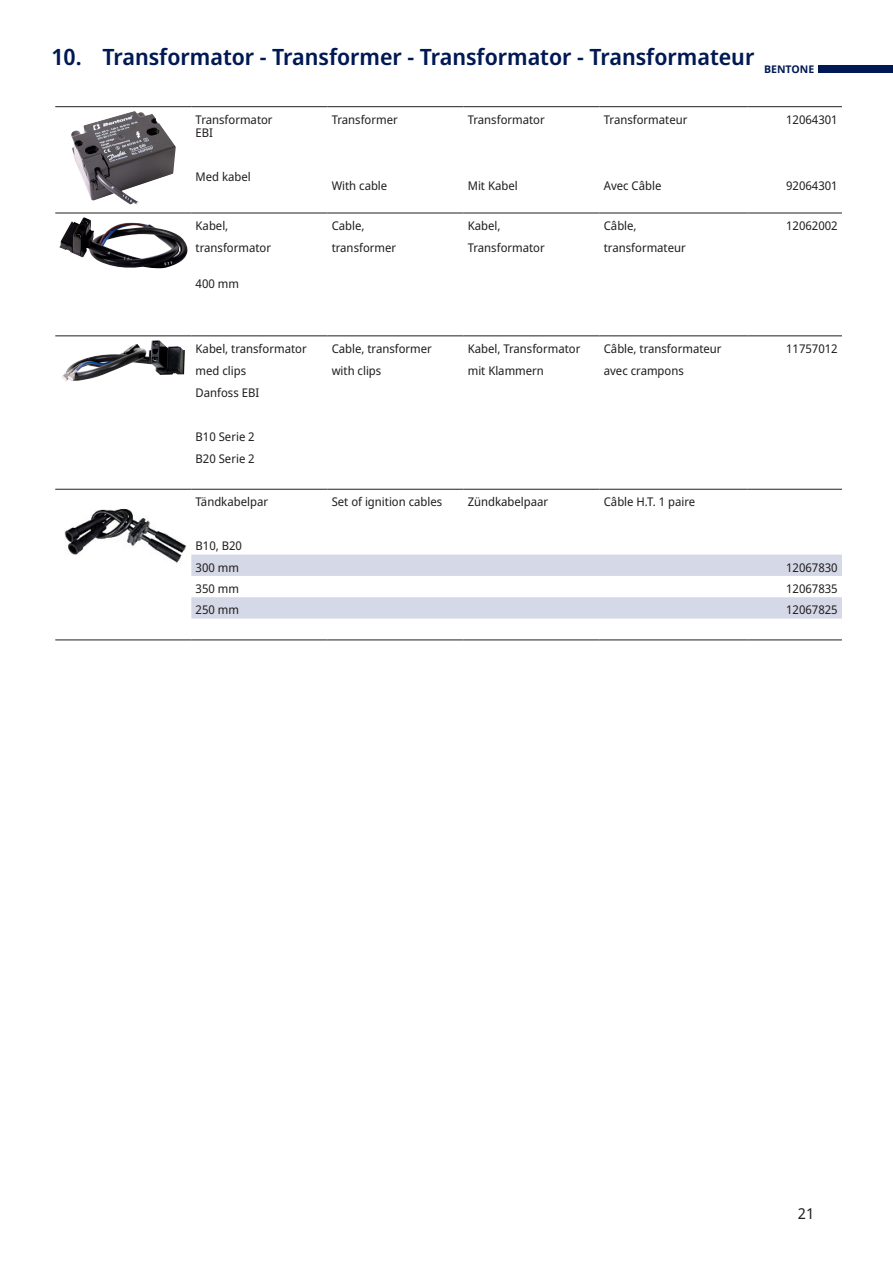
<style>
.page{position:relative;width:893px;height:1263px;background:#fff}
.page>*{position:absolute;margin:0;border:0;box-sizing:border-box;transform-origin:0 0}
.t1{font:600 22.5px "Noto Sans Display";color:#001954}
.t2{font:15px "Noto Sans";color:#231f20}
.Tabelltext{font:12px/13.5px "Noto Sans Display";color:#231f20}
.Tabelltext_höger{font:12px "Noto Sans Display";color:#231f20}
.t3{font:700 10.5px "Noto Sans";color:#001954}
</style>
<div class="page">
<div style="left:819px;top:66px;width:74px;height:7px;background:#001954"></div>
<svg style="left:191px;top:555px;width:651px;height:64px"></svg>
<hr style="left:55px;top:489px;width:136px;height:1px;background:#231f20">
<hr style="left:55px;top:639px;width:136px;height:1px;background:#231f20">
<hr style="left:55px;top:106px;width:136px;height:1px;background:#231f20">
<hr style="left:191px;top:106px;width:136px;height:1px;background:#231f20">
<hr style="left:327px;top:106px;width:136px;height:1px;background:#231f20">
<hr style="left:463px;top:106px;width:137px;height:1px;background:#231f20">
<hr style="left:600px;top:106px;width:147px;height:1px;background:#231f20">
<hr style="left:747px;top:106px;width:95px;height:1px;background:#231f20">
<hr style="left:55px;top:213px;width:136px;height:1px;background:#231f20">
<hr style="left:191px;top:213px;width:136px;height:1px;background:#231f20">
<hr style="left:327px;top:213px;width:136px;height:1px;background:#231f20">
<hr style="left:463px;top:213px;width:137px;height:1px;background:#231f20">
<hr style="left:600px;top:213px;width:147px;height:1px;background:#231f20">
<hr style="left:747px;top:213px;width:95px;height:1px;background:#231f20">
<hr style="left:55px;top:335px;width:136px;height:1px;background:#231f20">
<hr style="left:191px;top:335px;width:136px;height:1px;background:#231f20">
<hr style="left:327px;top:335px;width:136px;height:1px;background:#231f20">
<hr style="left:463px;top:335px;width:137px;height:1px;background:#231f20">
<hr style="left:600px;top:335px;width:147px;height:1px;background:#231f20">
<hr style="left:747px;top:335px;width:95px;height:1px;background:#231f20">
<hr style="left:191px;top:489px;width:136px;height:1px;background:#231f20">
<hr style="left:327px;top:489px;width:136px;height:1px;background:#231f20">
<hr style="left:463px;top:489px;width:137px;height:1px;background:#231f20">
<hr style="left:600px;top:489px;width:147px;height:1px;background:#231f20">
<hr style="left:747px;top:489px;width:95px;height:1px;background:#231f20">
<hr style="left:191px;top:639px;width:136px;height:1px;background:#231f20">
<hr style="left:327px;top:639px;width:136px;height:1px;background:#231f20">
<hr style="left:463px;top:639px;width:137px;height:1px;background:#231f20">
<hr style="left:600px;top:639px;width:147px;height:1px;background:#231f20">
<hr style="left:747px;top:639px;width:95px;height:1px;background:#231f20">
<img style="left:71px;top:111px;width:105px;height:93px">
<img style="left:59px;top:217px;width:129px;height:52px">
<img style="left:62px;top:340px;width:123px;height:41px">
<img style="left:65px;top:509px;width:122px;height:54px">
<p class="t1" style="left:51px;top:41px;width:704px">10. Transformator - Transformer - Transformator - Transformateur</p>
<p class="t3" style="left:764px;top:62px;width:52px">BENTONE</p>
<p class="Tabelltext" style="left:196px;top:113px;width:79px">Transformator<br>EBI</p>
<p class="Tabelltext" style="left:196px;top:170px;width:57px">Med kabel</p>
<p class="Tabelltext" style="left:196px;top:219px;width:34px">Kabel,</p>
<p class="Tabelltext" style="left:196px;top:241px;width:77px">transformator</p>
<p class="Tabelltext" style="left:196px;top:277px;width:45px">400 mm</p>
<p class="Tabelltext" style="left:332px;top:113px;width:68px">Transformer</p>
<p class="Tabelltext" style="left:332px;top:179px;width:57px">With cable</p>
<p class="Tabelltext" style="left:332px;top:219px;width:34px">Cable,</p>
<p class="Tabelltext" style="left:332px;top:241px;width:66px">transformer</p>
<p class="Tabelltext" style="left:468px;top:113px;width:79px">Transformator</p>
<p class="Tabelltext" style="left:604px;top:113px;width:85px">Transformateur</p>
<p class="Tabelltext" style="left:468px;top:179px;width:51px">Mit Kabel</p>
<p class="Tabelltext" style="left:604px;top:179px;width:59px">Avec Câble</p>
<p class="Tabelltext" style="left:468px;top:219px;width:34px">Kabel,</p>
<p class="Tabelltext" style="left:468px;top:241px;width:79px">Transformator</p>
<p class="Tabelltext" style="left:604px;top:219px;width:34px">Câble,</p>
<p class="Tabelltext" style="left:604px;top:241px;width:84px">transformateur</p>
<p class="Tabelltext_höger" style="left:786px;top:111px;width:53px">12064301</p>
<p class="Tabelltext_höger" style="left:786px;top:177px;width:53px">92064301</p>
<p class="Tabelltext_höger" style="left:786px;top:217px;width:53px">12062002</p>
<p class="Tabelltext" style="left:196px;top:342px;width:113px">Kabel, transformator</p>
<p class="Tabelltext" style="left:196px;top:364px;width:52px">med clips</p>
<p class="Tabelltext" style="left:196px;top:386px;width:65px">Danfoss EBI</p>
<p class="Tabelltext" style="left:196px;top:430px;width:61px">B10 Serie 2</p>
<p class="Tabelltext" style="left:196px;top:452px;width:61px">B20 Serie 2</p>
<p class="Tabelltext" style="left:196px;top:495px;width:74px">Tändkabelpar</p>
<p class="Tabelltext" style="left:196px;top:539px;width:48px">B10, B20</p>
<p class="Tabelltext" style="left:332px;top:342px;width:102px">Cable, transformer</p>
<p class="Tabelltext" style="left:332px;top:364px;width:51px">with clips</p>
<p class="Tabelltext" style="left:468px;top:342px;width:114px">Kabel, Transformator</p>
<p class="Tabelltext" style="left:468px;top:364px;width:78px">mit Klammern</p>
<p class="Tabelltext" style="left:604px;top:342px;width:119px">Câble, transformateur</p>
<p class="Tabelltext" style="left:604px;top:364px;width:82px">avec crampons</p>
<p class="Tabelltext" style="left:332px;top:495px;width:112px">Set of ignition cables</p>
<p class="Tabelltext" style="left:468px;top:495px;width:82px">Zündkabelpaar</p>
<p class="Tabelltext" style="left:604px;top:495px;width:93px">Câble H.T. 1 paire</p>
<p class="Tabelltext_höger" style="left:786px;top:340px;width:53px">11757012</p>
<p class="Tabelltext" style="left:196px;top:561px;width:45px">300 mm</p>
<p class="Tabelltext_höger" style="left:786px;top:559px;width:53px">12067830</p>
<p class="Tabelltext" style="left:196px;top:582px;width:45px">350 mm</p>
<p class="Tabelltext_höger" style="left:786px;top:580px;width:53px">12067835</p>
<p class="Tabelltext" style="left:196px;top:603px;width:45px">250 mm</p>
<p class="Tabelltext_höger" style="left:786px;top:601px;width:53px">12067825</p>
<p class="t2" style="left:798px;top:1203px;width:18px">21</p>
</div>
